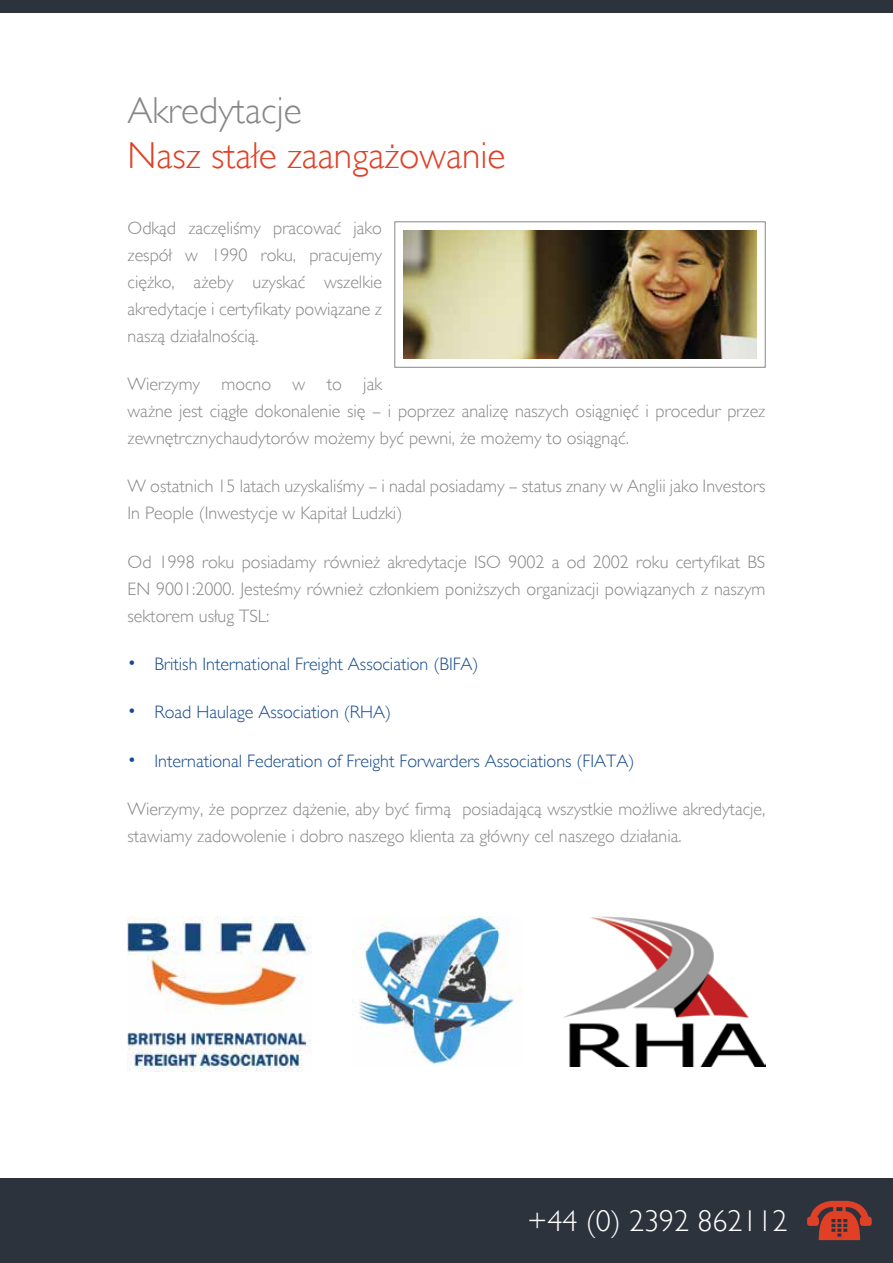
<style>
.page{position:relative;width:893px;height:1263px;background:#fff}
.page>*{position:absolute;margin:0;border:0;box-sizing:border-box;transform-origin:0 0}
.t1{font:300 37.5px "Gill Sans";color:#df4026}
.t2{font:300 37.5px "Gill Sans";color:#888787}
.t3{font:300 30px "Gill Sans";color:#fff}
.t4{font:300 18px/27px "Gill Sans";color:#888787}
.t5{font:300 18px "Gill Sans";color:#144a8e}
</style>
<div class="page">
<div style="left:0;top:0;width:893px;height:13px;background:#2d333d"></div>
<div style="left:0;top:1178px;width:893px;height:85px;background:#2d333d"></div>
<svg style="left:807px;top:1201px;width:65px;height:39px"></svg>
<img style="left:128px;top:917px;width:183px;height:154px">
<img style="left:359px;top:917px;width:163px;height:148px">
<img style="left:564px;top:917px;width:201px;height:149px">
<img style="left:403px;top:230px;width:354px;height:129px">
<h1 class="t2" style="left:128px;top:89px;width:176px">Akredytacje</h1>
<h1 class="t1" style="left:128px;top:134px;width:379px">Nasz stałe zaangażowanie</h1>
<p class="t4" style="left:128px;top:214px;width:256px;text-align:justify">Odkąd zaczęliśmy pracować jako zespół w 1990 roku, pracujemy ciężko, ażeby uzyskać wszelkie akredytacje i certyfikaty powiązane z naszą działalnością.</p>
<p class="t4" style="left:128px;top:371px;width:639px">Wierzymy mocno w to jak<br>ważne jest ciągłe dokonalenie się – i poprzez analizę naszych osiągnięć i procedur przez zewnętrcznychaudytorów możemy być pewni, że możemy to osiągnąć.</p>
<p class="t4" style="left:128px;top:473px;width:639px">W ostatnich 15 latach uzyskaliśmy – i nadal posiadamy – status znany w Anglii jako Investors<br>In People (Inwestycje w Kapitał Ludzki)</p>
<p class="t4" style="left:128px;top:548px;width:639px;text-align:justify">Od 1998 roku posiadamy również akredytacje ISO 9002 a od 2002 roku certyfikat BS EN 9001:2000. Jesteśmy również członkiem poniższych organizacji powiązanych z naszym sektorem usług TSL:</p>
<p class="t5" style="left:128px;top:654px;width:353px">• British International Freight Association (BIFA)</p>
<p class="t5" style="left:128px;top:702px;width:265px">• Road Haulage Association (RHA)</p>
<p class="t5" style="left:128px;top:750px;width:508px">• International Federation of Freight Forwarders Associations (FIATA)</p>
<p class="t4" style="left:128px;top:795px;width:639px">Wierzymy, że poprzez dążenie, aby być firmą posiadającą wszystkie możliwe akredytacje, stawiamy zadowolenie i dobro naszego klienta za główny cel naszego działania.</p>
<h2 class="t3" style="left:528px;top:1203px;width:261px">+44 (0) 2392 862112</h2>
</div>
